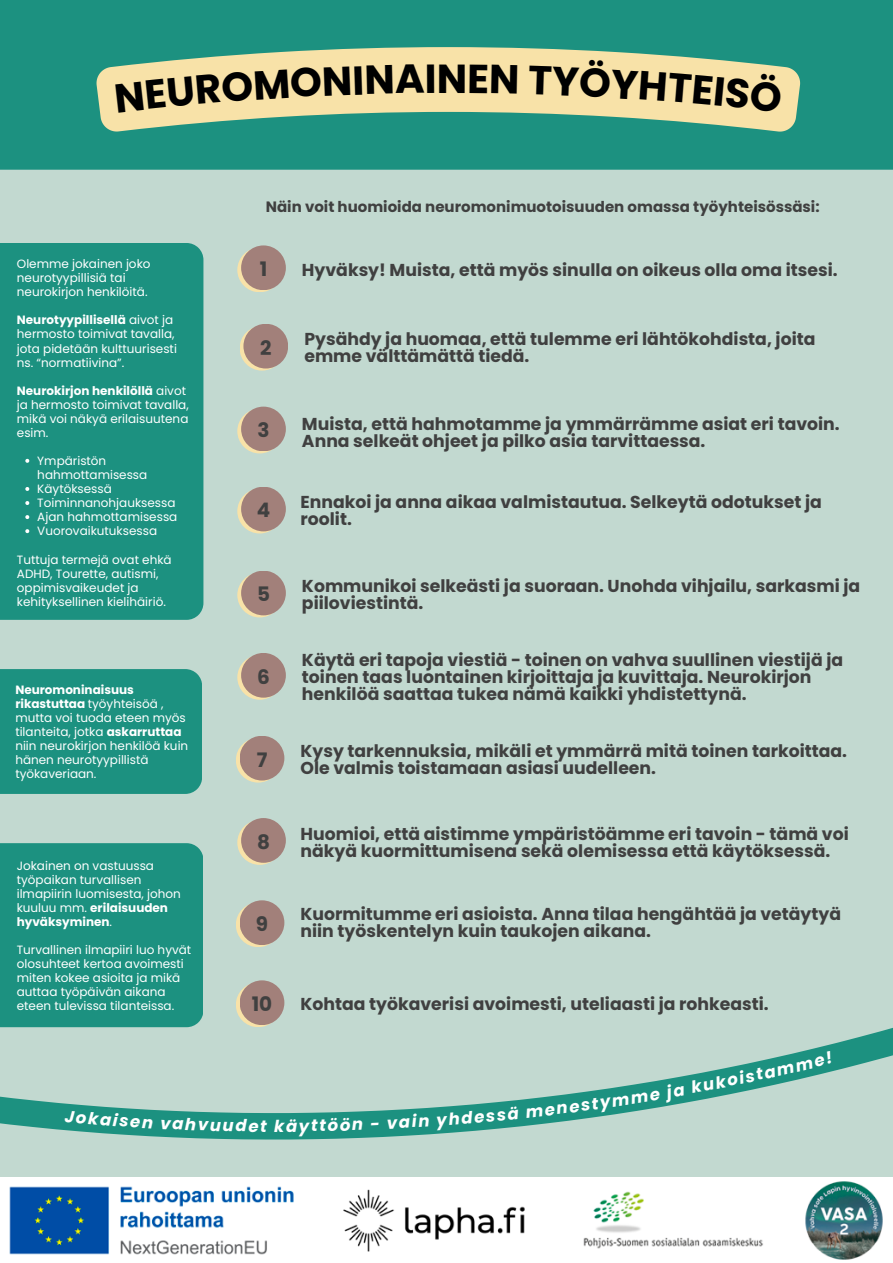
<style>
.page{position:relative;width:893px;height:1263px;background:#c2d9d0}
.page>*{position:absolute;margin:0;border:0;box-sizing:border-box;transform-origin:0 0}
.t1{font:700 40.5px "Poppins";color:#000}
.t2{font:700 19.95px "Poppins";color:#404040}
.t3{font:700 17.25px/16.9px "Poppins";color:#404040}
.t4{font:italic 700 16.5px "Poppins";color:#fff}
.t5{font:700 15px "Poppins";color:#404040}
.t6{font:12px/14.1px "Poppins";color:#fff}
.s1{font-weight:700}
</style>
<div class="page">
<img style="left:0;top:1189px;width:893px;height:74px">
<svg style="left:236px;top:902px;width:44px;height:45px"></svg>
<div style="left:240px;top:900px;width:44px;height:45px;background:#a2807a;border-radius:50%"></div>
<svg style="left:237px;top:820px;width:45px;height:45px"></svg>
<div style="left:241px;top:818px;width:45px;height:45px;background:#a2807a;border-radius:50%"></div>
<svg style="left:236px;top:738px;width:44px;height:44px"></svg>
<div style="left:240px;top:736px;width:44px;height:44px;background:#a2807a;border-radius:50%"></div>
<svg style="left:237px;top:655px;width:45px;height:45px"></svg>
<div style="left:241px;top:653px;width:45px;height:45px;background:#a2807a;border-radius:50%"></div>
<svg style="left:237px;top:573px;width:45px;height:44px"></svg>
<div style="left:241px;top:571px;width:45px;height:44px;background:#a2807a;border-radius:50%"></div>
<svg style="left:237px;top:489px;width:45px;height:44px"></svg>
<div style="left:241px;top:487px;width:45px;height:44px;background:#a2807a;border-radius:50%"></div>
<svg style="left:237px;top:409px;width:45px;height:44px"></svg>
<div style="left:241px;top:407px;width:45px;height:44px;background:#a2807a;border-radius:50%"></div>
<svg style="left:240px;top:326px;width:44px;height:45px"></svg>
<div style="left:243px;top:324px;width:45px;height:44px;background:#a2807a;border-radius:50%"></div>
<svg style="left:237px;top:248px;width:45px;height:44px"></svg>
<div style="left:241px;top:245px;width:45px;height:45px;background:#a2807a;border-radius:50%"></div>
<div style="left:0;top:0;width:893px;height:170px;background:#1c9180"></div>
<svg style="left:96px;top:47px;width:704px;height:85px"></svg>
<svg style="left:0;top:931px;width:893px;height:258px"></svg>
<div style="left:0;top:243px;width:203px;height:377px;background:#1c9180"></div>
<div style="left:0;top:669px;width:202px;height:125px;background:#1c9180"></div>
<div style="left:0;top:843px;width:203px;height:184px;background:#1c9180"></div>
<svg style="left:25px;top:459px;width:4px;height:4px"></svg>
<svg style="left:25px;top:487px;width:4px;height:4px"></svg>
<svg style="left:25px;top:501px;width:4px;height:4px"></svg>
<svg style="left:25px;top:515px;width:4px;height:4px"></svg>
<svg style="left:25px;top:529px;width:4px;height:4px"></svg>
<div style="left:115px;top:64px;width:309px;height:48px;background:#f8e2a8"></div>
<svg style="left:469px;top:64px;width:48px;height:30px"></svg>
<div style="left:529px;top:58px;width:254px;height:55px;background:#f8e2a8"></div>
<svg style="left:65px;top:1110px;width:22px;height:14px"></svg>
<div style="left:130px;top:1117px;width:117px;height:14px;background:#1c9180"></div>
<svg style="left:340px;top:1117px;width:22px;height:14px"></svg>
<div style="left:418px;top:1106px;width:101px;height:24px;background:#1c9180"></div>
<svg style="left:581px;top:1083px;width:104px;height:29px"></svg>
<svg style="left:776px;top:1051px;width:57px;height:25px"></svg>
<p class="t1" style="left:425px;top:50px;width:44px">IN</p>
<p class="t6" style="left:17px;top:257px;width:135px">Olemme jokainen joko neurotyypillisiä tai neurokirjon henkilöitä.</p>
<p class="t6" style="left:17px;top:313px;width:162px"><span class="s1">Neurotyypillisellä</span> aivot ja hermosto toimivat tavalla, jota pidetään kulttuurisesti ns. “normatiivina”.</p>
<p class="t6" style="left:17px;top:383px;width:173px"><span class="s1">Neurokirjon henkilöllä</span> aivot ja hermosto toimivat tavalla, mikä voi näkyä erilaisuutena esim.</p>
<p class="t6" style="left:37px;top:454px;width:142px">Ympäristön hahmottamisessa<br>Käytöksessä<br>Toiminnanohjauksessa<br>Ajan hahmottamisessa<br>Vuorovaikutuksessa</p>
<p class="t6" style="left:17px;top:552px;width:156px">Tuttuja termejä ovat ehkä<br>ADHD, Tourette, autismi, oppimisvaikeudet ja kehityksellinen kielihäiriö.</p>
<p class="t6" style="left:15px;top:683px;width:174px"><span class="s1">Neuromoninaisuus rikastuttaa</span> työyhteisöä , mutta voi tuoda eteen myös tilanteita, jotka <span class="s1">askarruttaa </span>niin neurokirjon henkilöä kuin hänen neurotyypillistä työkaveriaan.</p>
<p class="t6" style="left:17px;top:858px;width:166px">Jokainen on vastuussa työpaikan turvallisen ilmapiirin luomisesta, johon kuuluu mm. <span class="s1">erilaisuuden hyväksyminen</span>.</p>
<p class="t6" style="left:17px;top:942px;width:176px">Turvallinen ilmapiiri luo hyvät olosuhteet kertoa avoimesti miten kokee asioita ja mikä auttaa työpäivän aikana eteen tulevissa tilanteissa.</p>
<p class="t5" style="left:266px;top:196px;width:555px">Näin voit huomioida neuromonimuotoisuuden omassa työyhteisössäsi:</p>
<p class="t2" style="left:260px;top:255px;width:9px">1</p>
<p class="t2" style="left:260px;top:334px;width:13px">2</p>
<p class="t2" style="left:257px;top:416px;width:14px">3</p>
<p class="t2" style="left:257px;top:496px;width:15px">4</p>
<p class="t2" style="left:257px;top:580px;width:14px">5</p>
<p class="t2" style="left:257px;top:663px;width:14px">6</p>
<p class="t2" style="left:257px;top:746px;width:12px">7</p>
<p class="t2" style="left:257px;top:828px;width:14px">8</p>
<p class="t2" style="left:256px;top:910px;width:14px">9</p>
<p class="t3" style="left:302px;top:261px;width:537px">Hyväksy! Muista, että myös sinulla on oikeus olla oma itsesi.</p>
<p class="t3" style="left:304px;top:331px;width:512px">Pysähdy ja huomaa, että tulemme eri lähtökohdista, joita emme välttämättä tiedä.</p>
<p class="t3" style="left:302px;top:416px;width:539px">Muista, että hahmotamme ja ymmärrämme asiat eri tavoin.<br>Anna selkeät ohjeet ja pilko asia tarvittaessa.</p>
<p class="t3" style="left:300px;top:494px;width:523px">Ennakoi ja anna aikaa valmistautua. Selkeytä odotukset ja roolit.</p>
<p class="t3" style="left:302px;top:578px;width:560px">Kommunikoi selkeästi ja suoraan. Unohda vihjailu, sarkasmi ja piiloviestintä.</p>
<p class="t3" style="left:302px;top:652px;width:543px">Käytä eri tapoja viestiä - toinen on vahva suullinen viestijä ja toinen taas luontainen kirjoittaja ja kuvittaja. Neurokirjon henkilöä saattaa tukea nämä kaikki yhdistettynä.</p>
<p class="t3" style="left:300px;top:743px;width:548px">Kysy tarkennuksia, mikäli et ymmärrä mitä toinen tarkoittaa.<br>Ole valmis toistamaan asiasi uudelleen.</p>
<p class="t3" style="left:300px;top:825px;width:550px">Huomioi, että aistimme ympäristöämme eri tavoin - tämä voi näkyä kuormittumisena sekä olemisessa että käytöksessä.</p>
<p class="t3" style="left:300px;top:905px;width:542px">Kuormitumme eri asioista. Anna tilaa hengähtää ja vetäytyä niin työskentelyn kuin taukojen aikana.</p>
<p class="t2" style="left:252px;top:990px;width:22px">10</p>
<p class="t3" style="left:300px;top:996px;width:470px">Kohtaa työkaverisi avoimesti, uteliaasti ja rohkeasti.</p>
<p class="t4" style="left:689px;top:1076px;width:49px;rotate:-11deg">kuko</p>
<p class="t4" style="left:737px;top:1067px;width:39px;rotate:-12deg">ista</p>
<p class="t4" style="left:89px;top:1107px;width:42px;rotate:4deg">kais</p>
<p class="t4" style="left:248px;top:1114px;width:51px">et kä</p>
<p class="t4" style="left:299px;top:1114px;width:41px;rotate:-1deg">yttö</p>
<p class="t4" style="left:369px;top:1112px;width:48px;rotate:-3deg">- vai</p>
<p class="t4" style="left:524px;top:1101px;width:56px;rotate:-7deg">mene</p>
</div>
